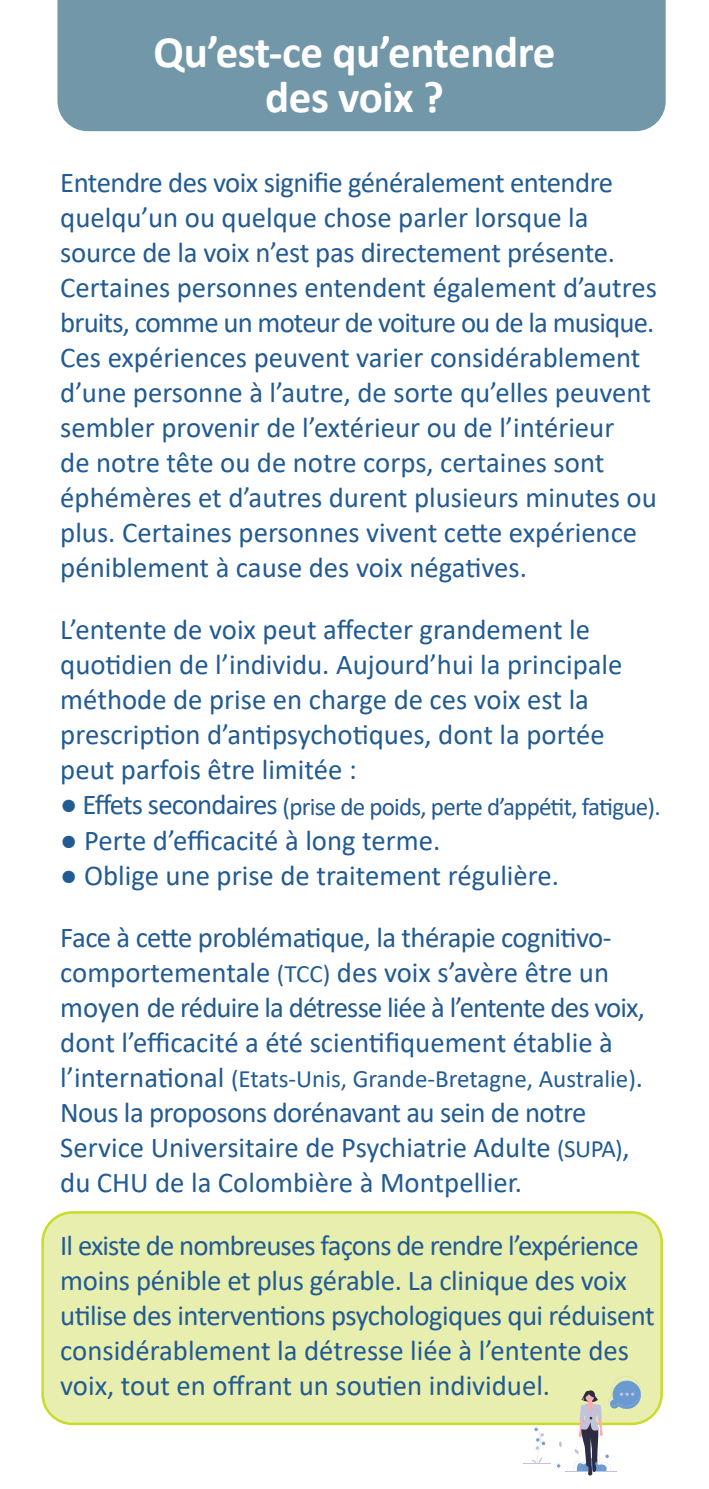
<style>
.page{position:relative;width:709px;height:1489px;background:#fff}
.page>*{position:absolute;margin:0;border:0;box-sizing:border-box;transform-origin:0 0}
.t1{font:700 45px/45px "Calibri";letter-spacing:-.01em;color:#fff;text-align:center}
.t2{font:28.75px/35px "Calibri";color:#225b93}
.t3{font:28.75px/62.5px "Calibri";letter-spacing:-.02em;color:#225b93}
.t4{font:25px "Calibri";letter-spacing:-.015em;color:#225b93}
.s1{font-family:"Arial";font-size:28.75px}
.s2{font-size:28.75px}
.s3{font-family:"Arial"}
.s4{font-size:25px}
</style>
<div class="page">
<div style="left:43px;top:1212px;width:618px;height:211px;background:#e7eeae;border-radius:30px"></div>
<div style="left:41px;top:1210px;width:622px;height:214px;border:2px solid #cadb2a;border-radius:30px"></div>
<div style="left:57px;top:0;width:608px;height:131px;background:#7197a8"></div>
<hr style="left:565px;top:1471px;width:51px;height:1px;background:#c2c2db">
<svg style="left:559px;top:1441px;width:3px;height:6px"></svg>
<svg style="left:573px;top:1376px;width:68px;height:99px"></svg>
<svg style="left:556px;top:1463px;width:4px;height:4px"></svg>
<svg style="left:523px;top:1426px;width:27px;height:38px"></svg>
<h1 class="t1" style="left:153px;top:29px;width:404px">Qu’est-ce qu’entendre des voix ?</h1>
<p class="t2" style="left:60px;top:164px;width:598px">Entendre des voix signifie généralement entendre quelqu’un ou quelque chose parler lorsque la source de la voix n’est pas directement présente.<br>Certaines personnes entendent également d’autres bruits, comme un moteur de voiture ou de la musique.<br>Ces expériences peuvent varier considérablement d’une personne à l’autre, de sorte qu’elles peuvent sembler provenir de l’extérieur ou de l’intérieur<br>de notre tête ou de notre corps, certaines sont éphémères et d’autres durent plusieurs minutes ou plus. Certaines personnes vivent cette expérience péniblement à cause des voix négatives.</p>
<p class="t2" style="left:60px;top:611px;width:563px">L’entente de voix peut affecter grandement le quotidien de l’individu. Aujourd’hui la principale méthode de prise en charge de ces voix est la prescription d’antipsychotiques, dont la portée peut parfois être limitée :</p>
<p class="t4" style="left:60px;top:788px;width:602px"><span class="s1">●</span> <span class="s2">Effets secondaires</span> (prise de poids, perte d’appétit, fatigue).</p>
<p class="t2" style="left:60px;top:821px;width:382px"><span class="s3">●</span> Perte d’efficacité à long terme.</p>
<p class="t3" style="left:60px;top:843px;width:553px"><span class="s3">●</span> Oblige une prise de traitement régulière.<br>Face à cette problématique, la thérapie cognitivo-</p>
<p class="t2" style="left:60px;top:954px;width:586px">comportementale <span class="s4">(TCC)</span> des voix s’avère être un moyen de réduire la détresse liée à l’entente des voix, dont l’efficacité a été scientifiquement établie à</p>
<p class="t4" style="left:60px;top:1061px;width:584px"><span class="s2">l’international</span> (Etats-Unis, Grande-Bretagne, Australie)<span class="s2">.</span></p>
<p class="t2" style="left:60px;top:1094px;width:571px">Nous la proposons dorénavant au sein de notre<br>Service Universitaire de Psychiatrie Adulte <span class="s4">(SUPA)</span>, du CHU de la Colombière à Montpellier.</p>
<p class="t2" style="left:60px;top:1226px;width:596px">Il existe de nombreuses façons de rendre l’expérience moins pénible et plus gérable. La clinique des voix utilise des interventions psychologiques qui réduisent considérablement la détresse liée à l’entente des voix, tout en offrant un soutien individuel.</p>
</div>
